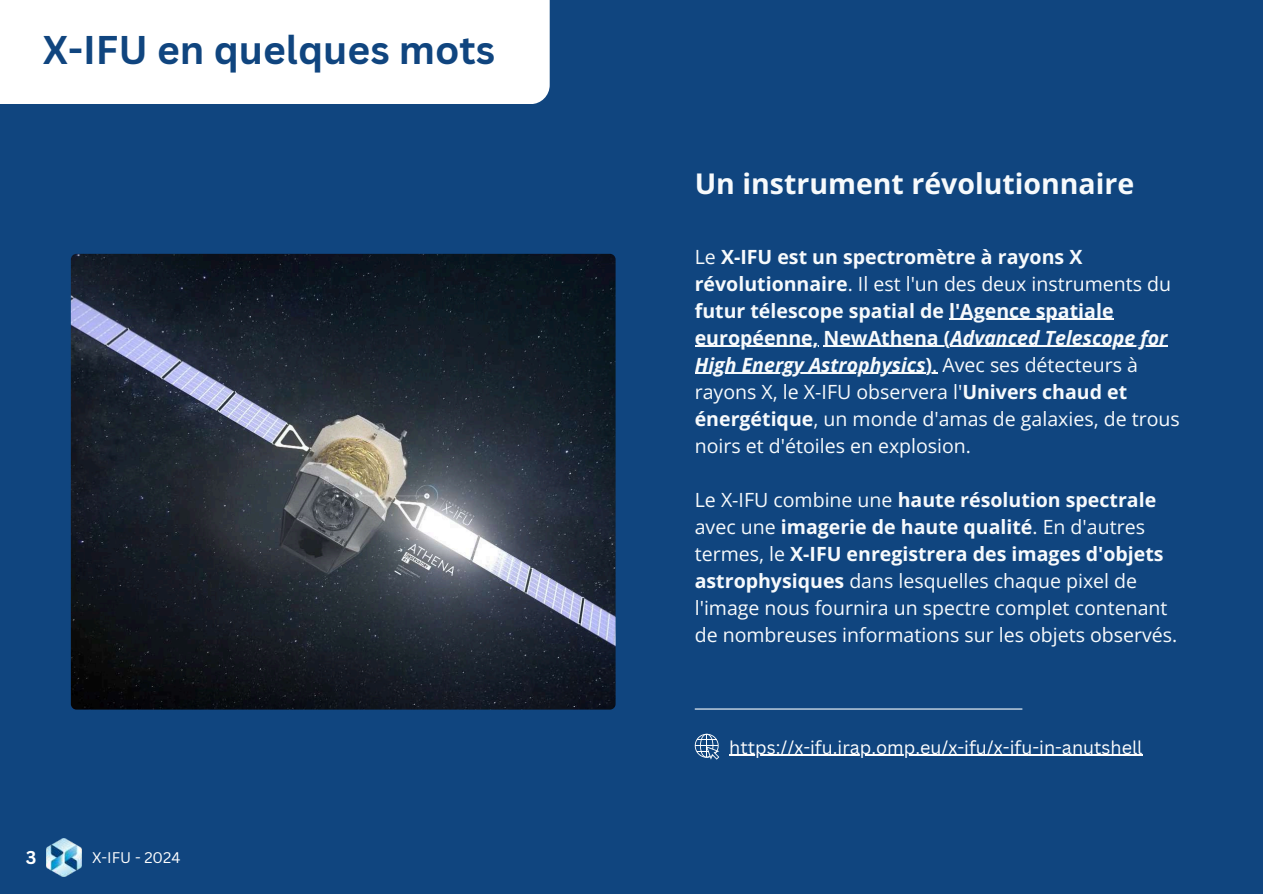
<style>
.page{position:relative;width:1263px;height:894px;background:#fff}
.page>*{position:absolute;margin:0;border:0;box-sizing:border-box;transform-origin:0 0}
.t1{font:700 39px "Canva Sans";color:#10457f}
.t2{font:700 28.5px "Open Sans";color:#f7fafc}
.t3{font:19.5px/27px "Open Sans";color:#f7fafc}
.t4{font:18px "Canva Sans";color:#fff}
.t5{font:700 18px "Canva Sans";color:#fff}
.t6{font:15px "Canva Sans";color:#fff}
.s1{font-weight:700}
.s2{font-weight:700;font-style:italic}
</style>
<div class="page">
<div style="left:0;top:0;width:1263px;height:893px;background:#10457f"></div>
<img style="left:71px;top:254px;width:544px;height:455px;border-radius:6px">
<hr style="left:949px;top:319px;width:164px;height:1px;background:#f7fafc">
<hr style="left:695px;top:346px;width:123px;height:1px;background:#f7fafc">
<hr style="left:823px;top:346px;width:45px;height:1px;background:#f7fafc">
<hr style="left:868px;top:346px;width:82px;height:1px;background:#f7fafc">
<hr style="left:950px;top:346px;width:217px;height:1px;background:#f7fafc">
<hr style="left:695px;top:373px;width:231px;height:1px;background:#f7fafc">
<hr style="left:695px;top:708px;width:327px;height:1px;background:#f7fafc">
<img style="left:47px;top:838px;width:34px;height:38px">
<svg style="left:695px;top:733px;width:24px;height:26px"></svg>
<hr style="left:729px;top:754px;width:414px;height:1px;background:#fff">
<div style="left:0;top:0;width:550px;height:104px;background:#fff"></div>
<h1 class="t1" style="left:43px;top:23px;width:454px">X-IFU en quelques mots</h1>
<p class="t5" style="left:26px;top:844px;width:12px">3</p>
<p class="t6" style="left:92px;top:846px;width:90px">X-IFU - 2024</p>
<h2 class="t2" style="left:695px;top:163px;width:441px">Un instrument révolutionnaire</h2>
<p class="t3" style="left:695px;top:242px;width:487px">Le <span class="s1">X-IFU est un spectromètre à rayons X révolutionnaire</span>. Il est l'un des deux instruments du <span class="s1">futur télescope spatial de l'Agence spatiale européenne, NewAthena (</span><span class="s2">Advanced Telescope for High Energy Astrophysics</span><span class="s1">)</span>. Avec ses détecteurs à rayons X, le X-IFU observera l'<span class="s1">Univers chaud et énergétique</span>, un monde d'amas de galaxies, de trous noirs et d'étoiles en explosion.</p>
<p class="t3" style="left:695px;top:485px;width:484px">Le X-IFU combine une <span class="s1">haute résolution spectrale </span>avec une <span class="s1">imagerie de haute qualité</span>. En d'autres termes, le <span class="s1">X-IFU enregistrera des images d'objets astrophysiques</span> dans lesquelles chaque pixel de l'image nous fournira un spectre complet contenant de nombreuses informations sur les objets observés.</p>
<p class="t4" style="left:729px;top:734px;width:415px">https://x-ifu.irap.omp.eu/x-ifu/x-ifu-in-anutshell</p>
</div>
